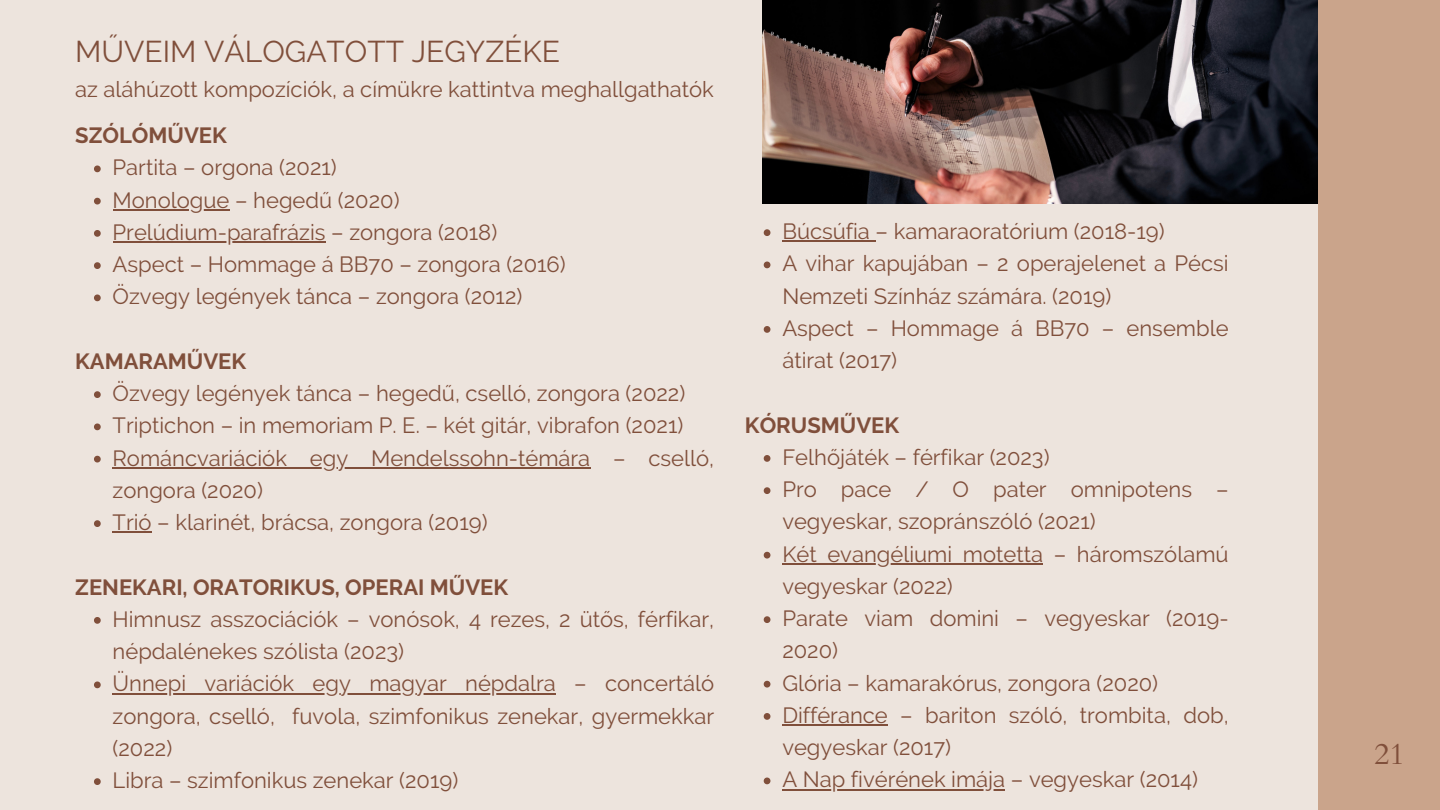
<style>
.page{position:relative;width:1440px;height:810px;background:#ede4dd}
.page>*{position:absolute;margin:0;border:0;box-sizing:border-box;transform-origin:0 0}
.t1{font:30px "Raleway";color:#804f3b}
.t2{font:30px "Cardo";color:#804f3b}
.t3{font:22px/32.2px "Raleway";color:#804f3b}
.t4{font:700 22px "Raleway";color:#804f3b}
</style>
<div class="page">
<div style="left:1318px;top:0;width:122px;height:810px;background:#caa48b"></div>
<img style="left:762px;top:0;width:556px;height:204px">
<svg style="left:94px;top:166px;width:7px;height:6px"></svg>
<svg style="left:94px;top:198px;width:7px;height:7px"></svg>
<hr style="left:113px;top:209px;width:117px;height:2px;background:#804f3b">
<svg style="left:94px;top:230px;width:7px;height:7px"></svg>
<hr style="left:113px;top:241px;width:213px;height:2px;background:#804f3b">
<svg style="left:94px;top:262px;width:7px;height:7px"></svg>
<svg style="left:94px;top:295px;width:7px;height:6px"></svg>
<svg style="left:94px;top:391px;width:7px;height:7px"></svg>
<svg style="left:94px;top:424px;width:7px;height:6px"></svg>
<svg style="left:94px;top:456px;width:7px;height:7px"></svg>
<hr style="left:113px;top:467px;width:96px;height:2px;background:#804f3b">
<hr style="left:209px;top:467px;width:381px;height:2px;background:#804f3b">
<svg style="left:94px;top:520px;width:7px;height:7px"></svg>
<hr style="left:113px;top:532px;width:39px;height:1px;background:#804f3b">
<svg style="left:94px;top:617px;width:7px;height:7px"></svg>
<svg style="left:94px;top:682px;width:7px;height:6px"></svg>
<hr style="left:113px;top:693px;width:443px;height:1px;background:#804f3b">
<svg style="left:94px;top:778px;width:7px;height:7px"></svg>
<svg style="left:764px;top:229px;width:6px;height:7px"></svg>
<hr style="left:782px;top:241px;width:94px;height:1px;background:#804f3b">
<svg style="left:764px;top:262px;width:6px;height:6px"></svg>
<svg style="left:764px;top:326px;width:6px;height:7px"></svg>
<svg style="left:764px;top:455px;width:6px;height:7px"></svg>
<svg style="left:764px;top:487px;width:6px;height:7px"></svg>
<svg style="left:764px;top:552px;width:6px;height:7px"></svg>
<hr style="left:782px;top:563px;width:261px;height:2px;background:#804f3b">
<svg style="left:764px;top:616px;width:6px;height:7px"></svg>
<svg style="left:764px;top:681px;width:6px;height:7px"></svg>
<svg style="left:764px;top:713px;width:6px;height:7px"></svg>
<hr style="left:782px;top:724px;width:106px;height:2px;background:#804f3b">
<svg style="left:764px;top:778px;width:6px;height:6px"></svg>
<hr style="left:782px;top:789px;width:223px;height:1px;background:#804f3b">
<p class="t1" style="left:75px;top:34px;width:486px">MŰVEIM VÁLOGATOTT JEGYZÉKE</p>
<p class="t3" style="left:75px;top:73px;width:640px">az aláhúzott kompozíciók, a címükre kattintva meghallgathatók</p>
<p class="t4" style="left:75px;top:122px;width:153px">SZÓLÓMŰVEK</p>
<p class="t3" style="left:113px;top:151px;width:226px">Partita – orgona (2021)</p>
<p class="t3" style="left:113px;top:184px;width:288px">Monologue – hegedű (2020)</p>
<p class="t3" style="left:113px;top:216px;width:386px">Prelúdium-parafrázis – zongora (2018)</p>
<p class="t3" style="left:113px;top:248px;width:455px">Aspect – Hommage á BB70 – zongora (2016)</p>
<p class="t3" style="left:113px;top:280px;width:411px">Özvegy legények tánca – zongora (2012)</p>
<p class="t4" style="left:75px;top:348px;width:173px">KAMARAMŰVEK</p>
<p class="t3" style="left:113px;top:377px;width:574px">Özvegy legények tánca – hegedű, cselló, zongora (2022)</p>
<p class="t3" style="left:113px;top:409px;width:572px">Triptichon – in memoriam P. E. – két gitár, vibrafon (2021)</p>
<p class="t3" style="left:113px;top:442px;width:603px">Románcvariációk egy Mendelssohn-témára – cselló, zongora (2020)</p>
<p class="t3" style="left:113px;top:506px;width:376px">Trió – klarinét, brácsa, zongora (2019)</p>
<p class="t4" style="left:75px;top:574px;width:434px">ZENEKARI, ORATORIKUS, OPERAI MŰVEK</p>
<p class="t3" style="left:113px;top:603px;width:603px">Himnusz asszociációk – vonósok, 4 rezes, 2 ütős, férfikar, népdalénekes szólista (2023)</p>
<p class="t3" style="left:113px;top:667px;width:603px;text-align:justify">Ünnepi variációk egy magyar népdalra – concertáló zongora, cselló, fuvola, szimfonikus zenekar, gyermekkar (2022)</p>
<p class="t3" style="left:113px;top:764px;width:347px">Libra – szimfonikus zenekar (2019)</p>
<p class="t3" style="left:782px;top:215px;width:384px">Búcsúfia – kamaraoratórium (2018-19)</p>
<p class="t3" style="left:782px;top:247px;width:448px">A vihar kapujában – 2 operajelenet a Pécsi<br>Nemzeti Színház számára. (2019)</p>
<p class="t3" style="left:782px;top:312px;width:448px">Aspect – Hommage á BB70 – ensemble átirat (2017)</p>
<p class="t4" style="left:745px;top:412px;width:156px">KÓRUSMŰVEK</p>
<p class="t3" style="left:782px;top:441px;width:269px">Felhőjáték – férfikar (2023)</p>
<p class="t3" style="left:782px;top:473px;width:448px">Pro pace / O pater omnipotens – vegyeskar, szopránszóló (2021)</p>
<p class="t3" style="left:782px;top:538px;width:448px">Két evangéliumi motetta – háromszólamú vegyeskar (2022)</p>
<p class="t3" style="left:782px;top:602px;width:448px">Parate viam domini – vegyeskar (2019-<br>2020)</p>
<p class="t3" style="left:782px;top:667px;width:377px">Glória – kamarakórus, zongora (2020)</p>
<p class="t3" style="left:782px;top:699px;width:448px">Différance – bariton szóló, trombita, dob, vegyeskar (2017)</p>
<p class="t3" style="left:782px;top:763px;width:417px">A Nap fivérének imája – vegyeskar (2014)</p>
<p class="t2" style="left:1374px;top:734px;width:32px">21</p>
</div>
